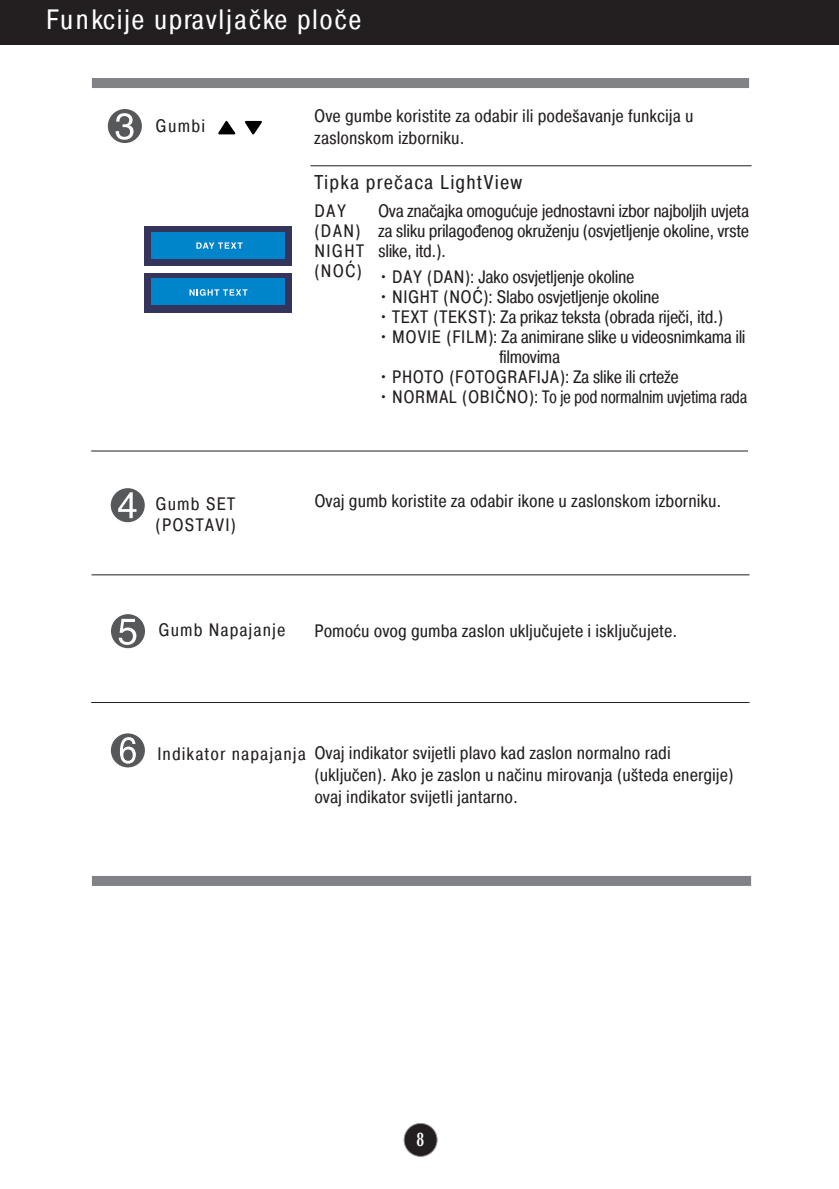
<style>
.page{position:relative;width:839px;height:1189px;background:#fff}
.page>*{position:absolute;margin:0;border:0;box-sizing:border-box;transform-origin:0 0}
.t1{font:28px "Pragmatica Cond Cr";letter-spacing:.055em;color:#fff}
.t2{font:20px "Pragmatica Cond Cr";letter-spacing:.055em;color:#231f20}
.t3{font:700 20px "Optima";color:#fff;scale:.7 1}
.t4{font:18px/21.6px "Pragmatica Cond Cr";color:#231f20}
.t5{font:18px/20px "Pragmatica Cond Cr";letter-spacing:-.025em;color:#231f20}
.t6{font:18px "Pragmatica Cond Cr";letter-spacing:.055em;color:#231f20}
.t7{font:18px "Pragmatica Cond Cr";letter-spacing:.025em;color:#231f20}
.t8{font:18px/20px "Pragmatica Cond Cr";letter-spacing:.075em;color:#231f20}
</style>
<div class="page">
<div style="left:404px;top:1123px;width:33px;height:33px;background:#231f20;border-radius:50%"></div>
<div style="left:403px;top:1123px;width:34px;height:34px;border:2px solid #939598;border-radius:50%"></div>
<div style="left:0;top:0;width:839px;height:45px;background:#231f20"></div>
<div style="left:111px;top:488px;width:34px;height:34px;background:#57585a;border-radius:50%"></div>
<svg style="left:118px;top:492px;width:18px;height:26px"></svg>
<hr style="left:91px;top:574px;width:658px;height:1px;background:#231f20">
<hr style="left:91px;top:702px;width:658px;height:1px;background:#231f20">
<div style="left:111px;top:614px;width:34px;height:34px;background:#57585a;border-radius:50%"></div>
<svg style="left:119px;top:619px;width:17px;height:26px"></svg>
<div style="left:111px;top:733px;width:34px;height:34px;background:#57585a;border-radius:50%"></div>
<svg style="left:120px;top:737px;width:16px;height:26px"></svg>
<div style="left:108px;top:109px;width:34px;height:34px;background:#57585a;border-radius:50%"></div>
<svg style="left:116px;top:113px;width:18px;height:27px"></svg>
<hr style="left:91px;top:450px;width:657px;height:1px;background:#231f20">
<svg style="left:218px;top:120px;width:44px;height:15px"></svg>
<div style="left:92px;top:78px;width:657px;height:10px;background:#808285"></div>
<div style="left:92px;top:876px;width:659px;height:10px;background:#808285"></div>
<hr style="left:310px;top:165px;width:441px;height:1px;background:#231f20">
<div style="left:144px;top:226px;width:148px;height:39px;background:#34345c"></div>
<div style="left:151px;top:232px;width:133px;height:26px;background:#0084ca"></div>
<svg style="left:196px;top:242px;width:46px;height:7px"></svg>
<div style="left:144px;top:273px;width:148px;height:39px;background:#34345c"></div>
<div style="left:151px;top:279px;width:133px;height:26px;background:#0084ca"></div>
<svg style="left:189px;top:289px;width:58px;height:7px"></svg>
<h1 class="t1" style="left:46px;top:9px;width:317px">Funkcije upravljačke ploče</h1>
<p class="t4" style="left:156px;top:117px;width:51px">Gumbi</p>
<p class="t4" style="left:314px;top:107px;width:381px">Ove gumbe koristite za odabir ili podešavanje funkcija u zaslonskom izborniku.</p>
<p class="t2" style="left:314px;top:175px;width:209px">Tipka prečaca LightView</p>
<p class="t8" style="left:314px;top:203px;width:51px">DAY (DAN)<br>NIGHT (NOĆ)</p>
<p class="t4" style="left:378px;top:202px;width:372px;line-height:20px;text-align:justify">Ova značajka omogućuje jednostavni izbor najboljih uvjeta za sliku prilagođenog okruženju (osvjetljenje okoline, vrste slike, itd.).</p>
<p class="t5" style="left:378px;top:268px;width:258px">• DAY (DAN): Jako osvjetljenje okoline</p>
<p class="t5" style="left:378px;top:288px;width:283px">• NIGHT (NOĆ): Slabo osvjetljenje okoline</p>
<p class="t5" style="left:378px;top:308px;width:346px">• TEXT (TEKST): Za prikaz teksta (obrada riječi, itd.)</p>
<p class="t5" style="left:499px;top:328px;width:248px;text-indent:-121px">• MOVIE (FILM): Za animirane slike u videosnimkama ili filmovima</p>
<p class="t7" style="left:378px;top:370px;width:302px">• PHOTO (FOTOGRAFIJA): Za slike ili crteže</p>
<p class="t5" style="left:378px;top:388px;width:370px">• NORMAL (OBIČNO): To je pod normalnim uvjetima rada</p>
<p class="t4" style="left:156px;top:494px;width:81px">Gumb SET</p>
<p class="t4" style="left:314px;top:491px;width:408px">Ovaj gumb koristite za odabir ikone u zaslonskom izborniku.</p>
<p class="t6" style="left:156px;top:518px;width:82px">(POSTAVI)</p>
<p class="t6" style="left:158px;top:623px;width:128px">Gumb Napajanje</p>
<p class="t4" style="left:314px;top:622px;width:364px">Pomoću ovog gumba zaslon uključujete i isključujete.</p>
<p class="t6" style="left:157px;top:747px;width:150px">Indikator napajanja</p>
<p class="t4" style="left:314px;top:744px;width:420px">Ovaj indikator svijetli plavo kad zaslon normalno radi (uključen). Ako je zaslon u načinu mirovanja (ušteda energije) ovaj indikator svijetli jantarno.</p>
<p class="t3" style="left:416px;top:1131px;width:13px">8</p>
</div>
